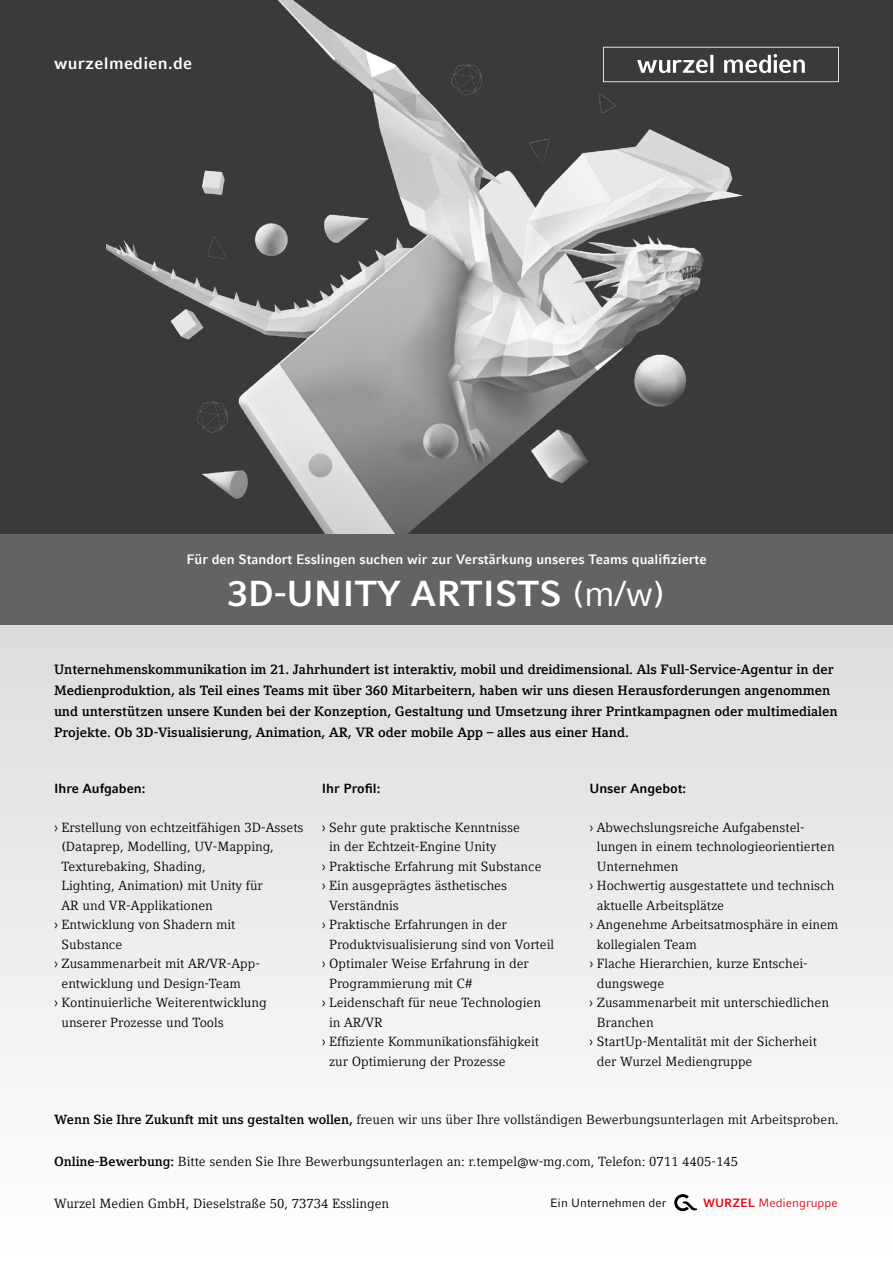
<style>
.page{position:relative;width:893px;height:1263px;background:#fff}
.page>*{position:absolute;margin:0;border:0;box-sizing:border-box;transform-origin:0 0}
.t1{font:700 36px "Compatil Fact LT Pro";color:#fff}
.t2{font:700 16.5px "Compatil Fact LT Pro";letter-spacing:.02em;color:#fff}
.t3{font:700 13.5px/21px "Compatil Letter LT Com";color:#000}
.t4{font:700 13.5px "Compatil Fact LT Com";color:#fff}
.t5{font:13.2px "Compatil Letter LT Com";color:#000}
.t6{font:700 13.2px "Compatil Fact LT Com";color:#000}
.t7{font:12px "Compatil Fact LT Pro";color:#e30613}
.t8{font:12px "Compatil Fact LT Pro";color:#000}
.s1{font-weight:400}
.s2{font-weight:700}
</style>
<div class="page">
<div style="left:0;top:0;width:893px;height:546px;background:#393b3a"></div>
<img style="left:107px;top:0;width:700px;height:534px">
<div style="left:0;top:591px;width:893px;height:672px;background:linear-gradient(to bottom,#dadada,#fff)"></div>
<svg style="left:674px;top:1194px;width:23px;height:17px"></svg>
<div style="left:0;top:534px;width:893px;height:91px;background:#626363"></div>
<svg style="left:603px;top:47px;width:236px;height:35px"></svg>
<p class="t2" style="left:54px;top:54px;width:140px">wurzelmedien.de</p>
<p class="t4" style="left:186px;top:551px;width:522px">Für den Standort Esslingen suchen wir zur Verstärkung unseres Teams qualifizierte</p>
<h1 class="t1" style="left:228px;top:572px;width:439px">3D-UNITY ARTISTS <span class="s1">(m/w)</span></h1>
<p class="t3" style="left:54px;top:659px;width:785px">Unternehmenskommunikation im 21. Jahrhundert ist interaktiv, mobil und dreidimensional. Als Full-Service-Agentur in der Medienproduktion, als Teil eines Teams mit über 360 Mitarbeitern, haben wir uns diesen Herausforderungen angenommen und unterstützen unsere Kunden bei der Konzeption, Gestaltung und Umsetzung ihrer Printkampagnen oder multimedialen Projekte. Ob 3D-Visualisierung, Animation, AR, VR oder mobile App – alles aus einer Hand.</p>
<p class="t6" style="left:54px;top:780px;width:93px">Ihre Aufgaben:</p>
<p class="t5" style="left:54px;top:820px;width:251px">› Erstellung von echtzeitfähigen 3D-Assets</p>
<p class="t5" style="left:61px;top:839px;width:214px">(Dataprep, Modelling, UV-Mapping,</p>
<p class="t5" style="left:61px;top:859px;width:146px">Texturebaking, Shading,</p>
<p class="t5" style="left:61px;top:878px;width:203px">Lighting, Animation) mit Unity für</p>
<p class="t5" style="left:61px;top:898px;width:153px">AR und VR-Applikationen</p>
<p class="t5" style="left:54px;top:917px;width:183px">› Entwicklung von Shadern mit</p>
<p class="t5" style="left:61px;top:937px;width:62px">Substance</p>
<p class="t5" style="left:54px;top:956px;width:206px">› Zusammenarbeit mit AR/VR-App-</p>
<p class="t5" style="left:61px;top:976px;width:181px">entwicklung und Design-Team</p>
<p class="t5" style="left:54px;top:995px;width:214px">› Kontinuierliche Weiterentwicklung</p>
<p class="t5" style="left:61px;top:1015px;width:164px">unserer Prozesse und Tools</p>
<p class="t6" style="left:322px;top:780px;width:60px">Ihr Profil:</p>
<p class="t5" style="left:322px;top:820px;width:200px">› Sehr gute praktische Kenntnisse</p>
<p class="t5" style="left:329px;top:839px;width:169px">in der Echtzeit-Engine Unity</p>
<p class="t5" style="left:322px;top:859px;width:221px">› Praktische Erfahrung mit Substance</p>
<p class="t5" style="left:322px;top:878px;width:187px">› Ein ausgeprägtes ästhetisches</p>
<p class="t5" style="left:329px;top:898px;width:71px">Verständnis</p>
<p class="t5" style="left:322px;top:917px;width:187px">› Praktische Erfahrungen in der</p>
<p class="t5" style="left:329px;top:937px;width:226px">Produktvisualisierung sind von Vorteil</p>
<p class="t5" style="left:322px;top:956px;width:209px">› Optimaler Weise Erfahrung in der</p>
<p class="t5" style="left:329px;top:976px;width:145px">Programmierung mit C#</p>
<p class="t5" style="left:322px;top:995px;width:221px">› Leidenschaft für neue Technologien</p>
<p class="t5" style="left:329px;top:1015px;width:55px">in AR/VR</p>
<p class="t5" style="left:322px;top:1034px;width:219px">› Effiziente Kommunikationsfähigkeit</p>
<p class="t5" style="left:329px;top:1054px;width:178px">zur Optimierung der Prozesse</p>
<p class="t6" style="left:589px;top:780px;width:98px">Unser Angebot:</p>
<p class="t5" style="left:589px;top:820px;width:215px">› Abwechslungsreiche Aufgabenstel-</p>
<p class="t5" style="left:597px;top:839px;width:239px">lungen in einem technologieorientierten</p>
<p class="t5" style="left:597px;top:859px;width:83px">Unternehmen</p>
<p class="t5" style="left:589px;top:878px;width:246px">› Hochwertig ausgestattete und technisch</p>
<p class="t5" style="left:597px;top:898px;width:129px">aktuelle Arbeitsplätze</p>
<p class="t5" style="left:589px;top:917px;width:250px">› Angenehme Arbeitsatmosphäre in einem</p>
<p class="t5" style="left:597px;top:937px;width:101px">kollegialen Team</p>
<p class="t5" style="left:589px;top:956px;width:220px">› Flache Hierarchien, kurze Entschei-</p>
<p class="t5" style="left:597px;top:976px;width:69px">dungswege</p>
<p class="t5" style="left:589px;top:995px;width:241px">› Zusammenarbeit mit unterschiedlichen</p>
<p class="t5" style="left:597px;top:1015px;width:58px">Branchen</p>
<p class="t5" style="left:589px;top:1034px;width:229px">› StartUp-Mentalität mit der Sicherheit</p>
<p class="t5" style="left:597px;top:1054px;width:157px">der Wurzel Mediengruppe</p>
<p class="t5" style="left:54px;top:1111px;width:786px"><span class="s2">Wenn Sie Ihre Zukunft mit uns gestalten wollen,</span> freuen wir uns über Ihre vollständigen Bewerbungsunterlagen mit Arbeitsproben.</p>
<p class="t5" style="left:54px;top:1153px;width:685px"><span class="s2">Online-Bewerbung:</span> Bitte senden Sie Ihre Bewerbungsunterlagen an: r.tempel@w-mg.com, Telefon: 0711 4405-145</p>
<p class="t5" style="left:54px;top:1195px;width:337px">Wurzel Medien GmbH, Dieselstraße 50, 73734 Esslingen</p>
<p class="t8" style="left:550px;top:1196px;width:118px">Ein Unternehmen der</p>
<p class="t7" style="left:703px;top:1196px;width:136px"><span class="s2">WURZEL</span> Mediengruppe</p>
</div>
